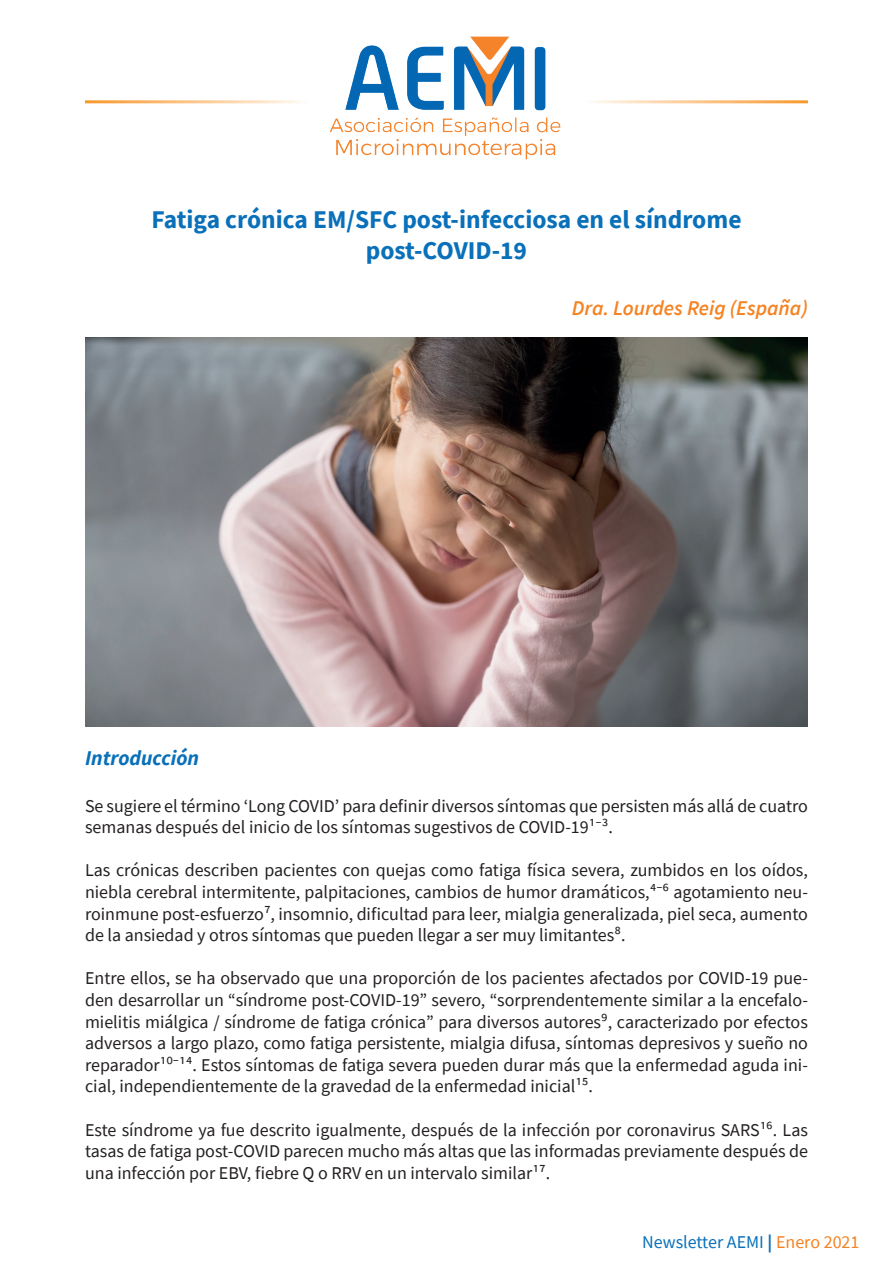
<style>
.page{position:relative;width:893px;height:1263px;background:#fff}
.page>*{position:absolute;margin:0;border:0;box-sizing:border-box;transform-origin:0 0}
.t1{font:700 25.5px/30.6px "Source Sans Pro";color:#0970b9;text-align:center}
.t2{font:italic 600 21px "Source Sans Pro";color:#f58322}
.t3{font:italic 700 21px "Source Sans Pro";color:#0970b9}
.t4{font:18px/21.6px "Source Sans Pro";color:#231f20;text-align:justify}
.t5{font:18px "Source Sans Pro";color:#0970b9}
.s1{font-weight:700}
.s2{color:#f58222}
</style>
<div class="page">
<img style="left:329px;top:36px;width:232px;height:124px">
<img style="left:85px;top:337px;width:723px;height:389px">
<h1 class="t1" style="left:151px;top:204px;width:592px">Fatiga crónica EM/SFC post-infecciosa en el síndrome post-COVID-19</h1>
<p class="t2" style="left:572px;top:294px;width:237px">Dra. Lourdes Reig (España)</p>
<p class="t3" style="left:85px;top:744px;width:116px">Introducción</p>
<p class="t4" style="left:85px;top:795px;width:724px">Se sugiere el término ‘Long COVID’ para definir diversos síntomas que persisten más allá de cuatro semanas después del inicio de los síntomas sugestivos de COVID-19¹–³.</p>
<p class="t4" style="left:85px;top:859px;width:724px">Las crónicas describen pacientes con quejas como fatiga física severa, zumbidos en los oídos, niebla cerebral intermitente, palpitaciones, cambios de humor dramáticos,⁴–⁶ agotamiento neu&shy;roinmune post-esfuerzo⁷, insomnio, dificultad para leer, mialgia generalizada, piel seca, aumento de la ansiedad y otros síntomas que pueden llegar a ser muy limitantes⁸.</p>
<p class="t4" style="left:85px;top:967px;width:724px">Entre ellos, se ha observado que una proporción de los pacientes afectados por COVID-19 pue&shy;den desarrollar un “síndrome post-COVID-19” severo, “sorprendentemente similar a la encefalo&shy;mielitis miálgica / síndrome de fatiga crónica” para diversos autores⁹, caracterizado por efectos adversos a largo plazo, como fatiga persistente, mialgia difusa, síntomas depresivos y sueño no reparador¹⁰–¹⁴. Estos síntomas de fatiga severa pueden durar más que la enfermedad aguda ini&shy;cial, independientemente de la gravedad de la enfermedad inicial¹⁵.</p>
<p class="t4" style="left:85px;top:1119px;width:724px">Este síndrome ya fue descrito igualmente, después de la infección por coronavirus SARS¹⁶. Las tasas de fatiga post-COVID parecen mucho más altas que las informadas previamente después de una infección por EBV, fiebre Q o RRV en un intervalo similar¹⁷.</p>
<p class="t5" style="left:642px;top:1230px;width:219px">Newsletter AEMI <span class="s1">|</span> <span class="s2">Enero 2021</span></p>
</div>
